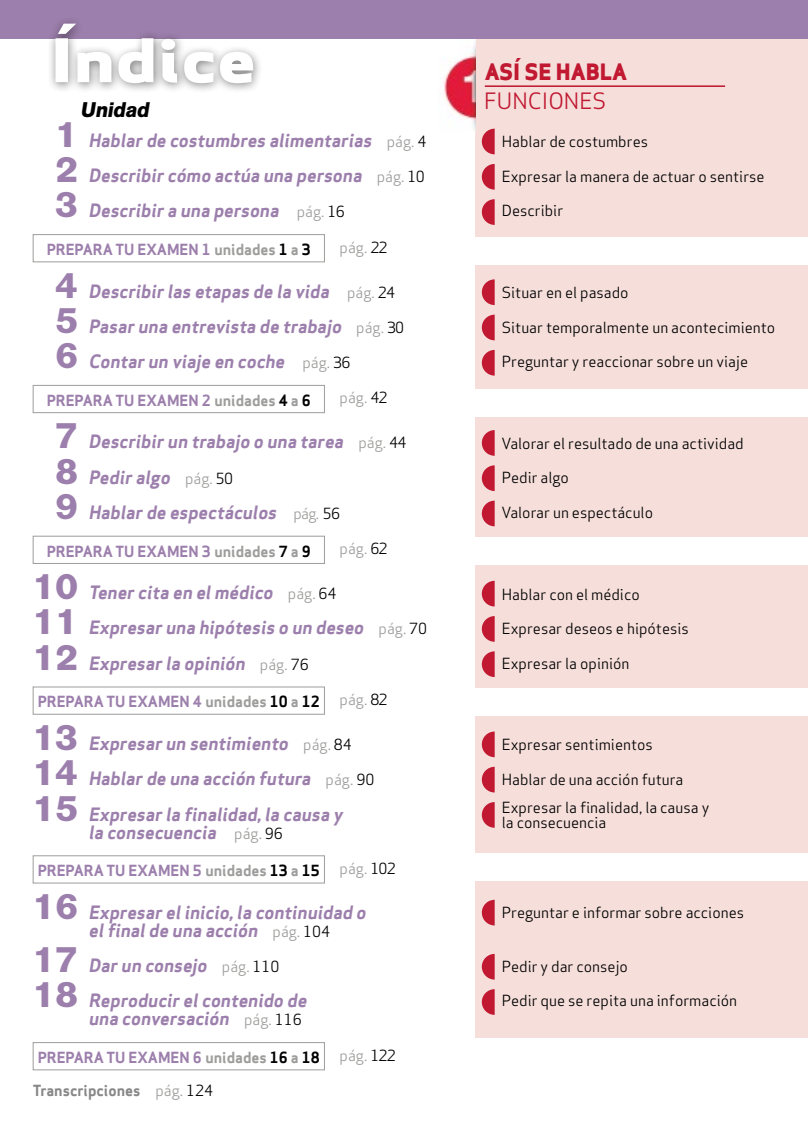
<style>
.page{position:relative;width:808px;height:1127px;background:#fff}
.page>*{position:absolute;margin:0;border:0;box-sizing:border-box;transform-origin:0 0}
.t1{font:800 58.5px "Apex Sans";color:#fff;scale:1.25 1}
.t2{font:800 22.05px "Apex Sans";color:#c01931}
.t3{font:22.05px "Apex Sans";color:#c01931}
.t4{font:italic 700 21px "AG Old Face";color:#000}
.t5{font:italic 700 18px/35.2px "Apex Sans";color:#9c7fac}
.t6{font:15px/28.5px "Apex Sans";color:#000}
.t7{font:700 15px "Apex Sans";color:#9c7fac}
.t8{font:15px "Apex Sans";color:#9d9d9c}
.t9{font:700 15px "Apex Sans";color:#878787}
.s1{font-family:"AG Old Face";font-style:normal;font-size:36px}
.s2{font-weight:400;font-style:normal;font-size:15px;color:#9d9d9c}
.s3{font-weight:400;font-style:normal;font-size:15px;color:#000}
.s4{color:#9d9d9c}
.s5{color:#000}
.s6{font-weight:400;color:#9d9d9c}
.s7{font-weight:400;color:#000}
</style>
<div class="page">
<div style="left:476px;top:0;width:332px;height:1127px;background:#f6dfdb"></div>
<img style="left:438px;top:38px;width:38px;height:94px">
<hr style="left:485px;top:85px;width:240px;height:2px;background:#c01931">
<div style="left:431px;top:238px;width:377px;height:27px;background:#fff"></div>
<div style="left:431px;top:389px;width:377px;height:28px;background:#fff"></div>
<div style="left:431px;top:537px;width:377px;height:27px;background:#fff"></div>
<div style="left:431px;top:688px;width:377px;height:27px;background:#fff"></div>
<div style="left:431px;top:853px;width:377px;height:27px;background:#fff"></div>
<div style="left:431px;top:1039px;width:377px;height:88px;background:#fff"></div>
<div style="left:0;top:0;width:808px;height:38px;background:#9c7fac"></div>
<div style="left:47px;top:17px;width:217px;height:76px;background:#000;opacity:.5"></div>
<svg style="left:482px;top:129px;width:13px;height:25px"></svg>
<svg style="left:482px;top:164px;width:13px;height:26px"></svg>
<svg style="left:482px;top:199px;width:13px;height:26px"></svg>
<svg style="left:482px;top:279px;width:13px;height:26px"></svg>
<svg style="left:482px;top:315px;width:13px;height:25px"></svg>
<svg style="left:482px;top:350px;width:13px;height:26px"></svg>
<svg style="left:482px;top:430px;width:13px;height:26px"></svg>
<svg style="left:482px;top:465px;width:13px;height:26px"></svg>
<svg style="left:482px;top:501px;width:13px;height:25px"></svg>
<svg style="left:482px;top:581px;width:13px;height:25px"></svg>
<svg style="left:482px;top:616px;width:13px;height:26px"></svg>
<svg style="left:482px;top:651px;width:13px;height:26px"></svg>
<svg style="left:482px;top:731px;width:13px;height:26px"></svg>
<svg style="left:482px;top:767px;width:13px;height:25px"></svg>
<svg style="left:482px;top:802px;width:13px;height:26px"></svg>
<svg style="left:482px;top:900px;width:13px;height:25px"></svg>
<svg style="left:482px;top:954px;width:13px;height:25px"></svg>
<svg style="left:482px;top:989px;width:13px;height:26px"></svg>
<div style="left:33px;top:234px;width:292px;height:28px;border:1px solid #9d9d9c"></div>
<div style="left:33px;top:385px;width:292px;height:28px;border:1px solid #9d9d9c"></div>
<div style="left:33px;top:536px;width:292px;height:28px;border:1px solid #9d9d9c"></div>
<div style="left:33px;top:687px;width:292px;height:27px;border:1px solid #9d9d9c"></div>
<div style="left:33px;top:855px;width:292px;height:28px;border:1px solid #9d9d9c"></div>
<div style="left:33px;top:1042px;width:292px;height:28px;border:1px solid #9d9d9c"></div>
<h1 class="t1" style="left:50px;top:22px;width:167px">Índice</h1>
<p class="t4" style="left:80px;top:97px;width:74px">Unidad</p>
<p class="t5" style="left:55px;top:122px;width:372px;text-align:justify"><span class="s1">1</span> Hablar de costumbres alimentarias <span class="s2">p á g .</span> <span class="s3">4<br></span><span class="s1">2</span> Describir cómo actúa una persona <span class="s2">p á g .</span> <span class="s3">10<br></span><span class="s1">3</span> Describir a una persona <span class="s2">p á g .</span> <span class="s3">16</span></p>
<p class="t7" style="left:47px;top:240px;width:265px">PREPARA TU EXAMEN 1 <span class="s4">unidades</span> <span class="s5">1</span> <span class="s4">a</span> <span class="s5">3</span></p>
<p class="t8" style="left:340px;top:235px;width:49px">pág. <span class="s5">22</span></p>
<p class="t5" style="left:55px;top:273px;width:350px"><span class="s1">4</span> Describir las etapas de la vida <span class="s2">p á g .</span> <span class="s3">24<br></span><span class="s1">5</span> Pasar una entrevista de trabajo <span class="s2">p á g .</span> <span class="s3">30<br></span><span class="s1">6</span> Contar un viaje en coche <span class="s2">p á g .</span> <span class="s3">36</span></p>
<p class="t7" style="left:47px;top:390px;width:265px">PREPARA TU EXAMEN 2 <span class="s4">unidades</span> <span class="s5">4</span> <span class="s4">a</span> <span class="s5">6</span></p>
<p class="t8" style="left:340px;top:386px;width:49px">pág. <span class="s5">42</span></p>
<p class="t5" style="left:55px;top:424px;width:352px"><span class="s1">7</span> Describir un trabajo o una tarea <span class="s2">p á g .</span> <span class="s3">44<br></span><span class="s1">8</span> Pedir algo <span class="s2">p á g .</span> <span class="s3">50<br></span><span class="s1">9</span> Hablar de espectáculos <span class="s2">pág.</span> <span class="s3">56</span></p>
<p class="t7" style="left:47px;top:541px;width:265px">PREPARA TU EXAMEN 3 <span class="s4">unidades</span> <span class="s5">7</span> <span class="s4">a</span> <span class="s5">9</span></p>
<p class="t8" style="left:340px;top:536px;width:49px">pág. <span class="s5">62</span></p>
<p class="t5" style="left:33px;top:575px;width:396px"><span class="s1">1 0</span> Tener cita en elmédico <span class="s2">p á g .</span> <span class="s3">6 4<br></span><span class="s1">1 1</span> Expresar una hipótesis o un deseo <span class="s2">p á g .</span> <span class="s3">7 0<br></span><span class="s1">1 2</span> Expresar la opinión <span class="s2">p á g .</span> <span class="s3">7 6</span></p>
<p class="t7" style="left:38px;top:692px;width:283px">PREPARA TU EXAMEN 4 <span class="s4">unidades</span> <span class="s5">10</span> <span class="s4">a</span> <span class="s5">12</span></p>
<p class="t8" style="left:340px;top:687px;width:49px">pág. <span class="s5">82</span></p>
<p class="t5" style="left:33px;top:725px;width:343px"><span class="s1">1 3</span> Expresar un sentimiento <span class="s2">p á g .</span> <span class="s3">8 4<br></span><span class="s1">1 4</span> Hablar de una acción futura <span class="s2">p á g .</span> <span class="s3">9 0<br></span><span class="s1">1 5</span> Expresar la finalidad,la causa y</p>
<p class="t5" style="left:88px;top:814px;width:196px">la consecuencia <span class="s2">p á g .</span> <span class="s3">9 6</span></p>
<p class="t7" style="left:38px;top:861px;width:283px">PREPARA TU EXAMEN 5 <span class="s4">unidades</span> <span class="s5">13</span> <span class="s4">a</span> <span class="s5">15</span></p>
<p class="t8" style="left:340px;top:856px;width:58px">pág. <span class="s5">102</span></p>
<p class="t5" style="left:88px;top:903px;width:283px;line-height:18px;text-indent:-56px"><span class="s1">1 6</span> Expresar elinicio,la continuidad o elfinalde una acción <span class="s2">p á g .</span> <span class="s3">1 0 4</span></p>
<p class="t5" style="left:33px;top:947px;width:279px"><span class="s1">17</span> Dar un consejo <span class="s2">pág.</span> <span class="s3">110<br></span><span class="s1">1 8</span> Reproducir elcontenido de</p>
<p class="t5" style="left:88px;top:1001px;width:215px">una conversación <span class="s2">p á g .</span> <span class="s3">1 1 6</span></p>
<p class="t7" style="left:38px;top:1048px;width:283px">PREPARA TU EXAMEN 6 <span class="s4">unidades</span> <span class="s5">16</span> <span class="s4">a</span> <span class="s5">18</span></p>
<p class="t8" style="left:340px;top:1043px;width:58px">pág. <span class="s5">122</span></p>
<p class="t9" style="left:33px;top:1080px;width:182px">Transcripciones <span class="s6">pág.</span> <span class="s7">124</span></p>
<p class="t2" style="left:485px;top:58px;width:144px">ASÍ SE HABLA</p>
<p class="t3" style="left:484px;top:82px;width:124px">FUNCIONES</p>
<p class="t6" style="left:502px;top:126px;width:148px">Hablar de costumbres</p>
<p class="t6" style="left:502px;top:161px;width:264px">Expresar la manera de actuar o sentirse</p>
<p class="t6" style="left:502px;top:195px;width:63px">Describir</p>
<p class="t6" style="left:502px;top:277px;width:128px">Situar en el pasado</p>
<p class="t6" style="left:502px;top:311px;width:275px">Situar temporalmente un acontecimiento</p>
<p class="t6" style="left:502px;top:346px;width:248px">Preguntar y reaccionar sobre un viaje</p>
<p class="t6" style="left:501px;top:428px;width:244px">Valorar el resultado de una actividad</p>
<p class="t6" style="left:502px;top:462px;width:69px">Pedir algo</p>
<p class="t6" style="left:501px;top:497px;width:153px">Valorar un espectáculo</p>
<p class="t6" style="left:502px;top:578px;width:139px">Hablar con el médico</p>
<p class="t6" style="left:502px;top:613px;width:189px">Expresar deseos e hipótesis</p>
<p class="t6" style="left:502px;top:647px;width:129px">Expresar la opinión</p>
<p class="t6" style="left:502px;top:729px;width:153px">Expresar sentimientos</p>
<p class="t6" style="left:502px;top:763px;width:209px">Hablar de una acción futura<br>Expresar la finalidad, la causa y</p>
<p class="t6" style="left:502px;top:807px;width:106px">la consecuencia</p>
<p class="t6" style="left:502px;top:897px;width:244px">Preguntar e informar sobre acciones</p>
<p class="t6" style="left:502px;top:951px;width:128px">Pedir y dar consejo</p>
<p class="t6" style="left:502px;top:985px;width:237px">Pedir que se repita una información</p>
</div>
